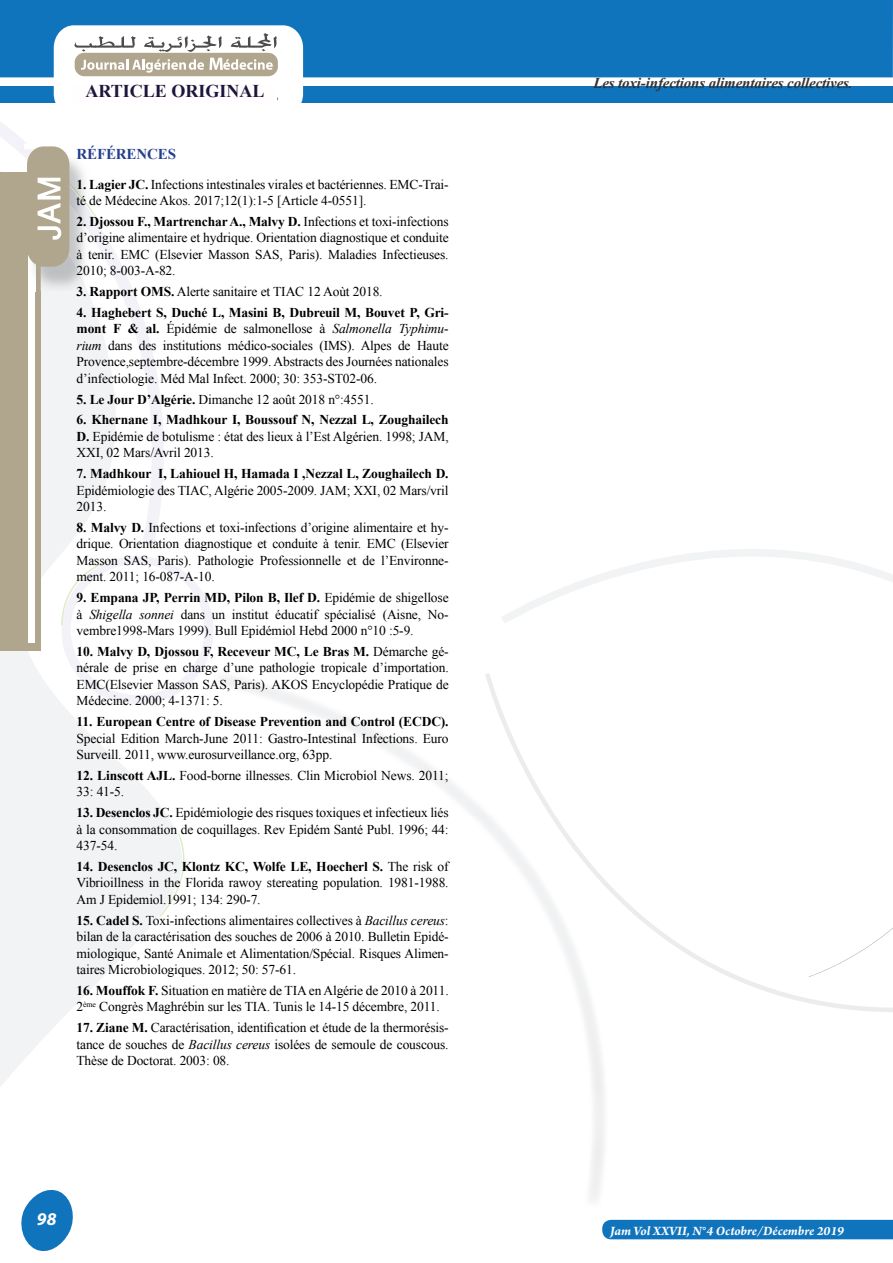
<style>
.page{position:relative;width:893px;height:1263px;background:#fff}
.page>*{position:absolute;margin:0;border:0;box-sizing:border-box;transform-origin:0 0}
.t1{font:700 18px "Times New Roman";color:#1e153c}
.t2{font:italic 700 18px "Myriad Pro";color:#fff}
.t3{font:italic 700 15px "Times New Roman";letter-spacing:-.01em;color:#333}
.t4{font:700 15px "Times New Roman";letter-spacing:-.01em;color:#253f8e}
.t5{font:13.5px/16.5px "Times New Roman";letter-spacing:-.01em;color:#000;text-align:justify}
.t6{font:700 13.5px "Times New Roman";letter-spacing:-.01em;color:#000}
.t7{font:italic 700 13.5px "Arno Pro";letter-spacing:-.005em;color:#fff}
.s1{font-weight:700}
.s2{font-style:italic}
</style>
<div class="page">
<div style="left:0;top:0;width:893px;height:77px;background:#1074bc"></div>
<div style="left:602px;top:1220px;width:291px;height:19px;background:#1074bc"></div>
<svg style="left:21px;top:1189px;width:52px;height:63px"></svg>
<svg style="left:485px;top:673px;width:408px;height:339px"></svg>
<svg style="left:501px;top:549px;width:392px;height:229px"></svg>
<svg style="left:0;top:545px;width:185px;height:542px;fill:#f2f3f4"></svg>
<svg style="left:0;top:122px;width:164px;height:423px"></svg>
<img style="left:408px;top:766px;width:86px;height:50px">
<img style="left:476px;top:816px;width:58px;height:49px">
<img style="left:510px;top:865px;width:73px;height:99px">
<img style="left:563px;top:963px;width:45px;height:237px">
<svg style="left:93px;top:212px;width:10px;height:17px"></svg>
<svg style="left:61px;top:556px;width:152px;height:148px"></svg>
<svg style="left:159px;top:833px;width:25px;height:84px"></svg>
<div style="left:0;top:172px;width:41px;height:478px;background:#b0a58d"></div>
<div style="left:29px;top:177px;width:6px;height:466px;background:#fff"></div>
<img style="left:28px;top:239px;width:65px;height:52px">
<img style="left:41px;top:239px;width:47px;height:52px">
<img style="left:24px;top:149px;width:69px;height:90px">
<img style="left:69px;top:172px;width:24px;height:43px">
<img style="left:29px;top:259px;width:6px;height:32px">
<div style="left:27px;top:146px;width:42px;height:121px;background:#b0a58d;border-radius:17px"></div>
<svg style="left:38px;top:178px;width:23px;height:62px"></svg>
<div style="left:288px;top:86px;width:605px;height:17px;background:#1074bc"></div>
<div style="left:0;top:86px;width:60px;height:17px;background:#1074bc"></div>
<svg style="left:54px;top:25px;width:249px;height:78px"></svg>
<div style="left:72px;top:85px;width:205px;height:20px;background:#fffdfd"></div>
<h1 class="t1" style="left:86px;top:78px;width:180px">ARTICLE ORIGINAL</h1>
<p class="t4" style="left:77px;top:144px;width:51px">Référence</p>
<p class="t4" style="left:168px;top:144px;width:10px">s</p>
<p class="t5" style="left:77px;top:176px;width:374px"><span class="s1">1. Lagier JC.</span> Infections intestinales virales et bactériennes. EMC-Trai&shy;té de Médecine Akos. 2017;12(1):1-5 [Article 4-0551].</p>
<p class="t5" style="left:77px;top:213px;width:374px"><span class="s1">2. Djossou F., Martrenchar A., Malvy D.</span> Infections et toxi-infections d’origine alimentaire et hydrique. Orientation diagnostique et conduite à tenir. EMC (Elsevier Masson SAS, Paris). Maladies Infectieuses.<br>2010; 8-003-A-82.</p>
<p class="t5" style="left:77px;top:283px;width:308px"><span class="s1">3. Rapport OMS .</span> Alerte sanitaire et TIAC 12 Aoùt 2018.</p>
<p class="t5" style="left:77px;top:304px;width:374px"><span class="s1">4. Haghebert S, Duché L, Masini B, Dubreuil M, Bouvet P, Gri&shy;mont F &amp; al.</span> Épidémie de salmonellose à <span class="s2">Salmonella Typhimu&shy;rium</span> dans des institutions médico-sociales (IMS). Alpes de Haute Provence,septembre-décembre 1999. Abstracts des Journées nationales d’infectiologie. Méd Mal Infect. 2000; 30: 353-ST02-06.</p>
<p class="t5" style="left:77px;top:390px;width:299px"><span class="s1">5. Le Jour D’Algérie.</span> Dimanche 12 août 2018 n°:4551.</p>
<p class="t5" style="left:77px;top:411px;width:374px"><span class="s1">6. Khernane I, Madhkour I, Boussouf N, Nezzal L, Zoughailech D.</span> Epidémie de botulisme : état des lieux à l’Est Algérien. 1998; JAM, XXI, 02 Mars/Avril 2013.</p>
<p class="t6" style="left:77px;top:464px;width:374px">7. Madhkour I, Lahiouel H, Hamada I ,Nezzal L, Zoughailech D.</p>
<p class="t5" style="left:77px;top:481px;width:374px">Epidémiologie des TIAC, Algérie 2005-2009. JAM; XXI, 02 Mars/vril<br>2013.</p>
<p class="t5" style="left:77px;top:519px;width:374px"><span class="s1">8. Malvy D.</span> Infections et toxi-infections d’origine alimentaire et hy&shy;drique. Orientation diagnostique et conduite à tenir. EMC (Elsevier Masson SAS, Paris). Pathologie Professionnelle et de l’Environne&shy;ment. 2011; 16-087-A-10.</p>
<p class="t5" style="left:77px;top:589px;width:374px"><span class="s1">9. Empana JP, Perrin MD, Pilon B, Ilef D.</span> Epidémie de shigellose à <span class="s2">Shigella sonnei</span> dans un institut éducatif spécialisé (Aisne, No&shy;vembre1998-Mars 1999). Bull Epidémiol Hebd 2000 n°10 :5-9.</p>
<p class="t5" style="left:77px;top:643px;width:374px"><span class="s1">10. Malvy D, Djossou F, Receveur MC, Le Bras M.</span> Démarche gé&shy;nérale de prise en charge d’une pathologie tropicale d’importation.<br>EMC(Elsevier Masson SAS, Paris). AKOS Encyclopédie Pratique de Médecine. 2000; 4-1371: 5.</p>
<p class="t6" style="left:77px;top:712px;width:374px">11. European Centre of Disease Prevention and Control (Ecdc).</p>
<p class="t5" style="left:77px;top:729px;width:374px">Special Edition March-June 2011: Gastro-Intestinal Infections. Euro<br>Surveill. 2011, www.eurosurveillance.org, 63pp.</p>
<p class="t5" style="left:77px;top:767px;width:374px"><span class="s1">12. Linscott AJL.</span> Food-borne illnesses. Clin Microbiol News. 2011;<br>33: 41-5.</p>
<p class="t5" style="left:77px;top:804px;width:374px"><span class="s1">13. Desenclos JC.</span> Epidémiologie des risques toxiques et infectieux liés à la consommation de coquillages. Rev Epidém Santé Publ. 1996; 44:<br>437-54.</p>
<p class="t5" style="left:77px;top:858px;width:374px"><span class="s1">14. Desenclos JC, Klontz KC, Wolfe LE, Hoecherl S.</span> The risk of Vibrioillness in the Florida rawoy stereating population. 1981-1988.<br>Am J Epidemiol.1991; 134: 290-7.</p>
<p class="t5" style="left:77px;top:911px;width:374px"><span class="s1">15. Cadel S.</span> Toxi-infections alimentaires collectives à <span class="s2">Bacillus cereus</span>: bilan de la caractérisation des souches de 2006 à 2010. Bulletin Epidé&shy;miologique, Santé Animale et Alimentation/Spécial. Risques Alimen&shy;taires Microbiologiques. 2012; 50: 57-61.</p>
<p class="t5" style="left:77px;top:982px;width:374px"><span class="s1">16. Mouffok F.</span> Situation en matière de TIA en Algérie de 2010 à 2011.<br>2<sup>ème</sup> Congrès Maghrébin sur les TIA. Tunis le 14-15 décembre, 2011.</p>
<p class="t5" style="left:77px;top:1019px;width:374px"><span class="s1">17. Ziane M.</span> Caractérisation, identification et étude de la thermorésis&shy;tance de souches de <span class="s2">Bacillus cereus</span> isolées de semoule de couscous.<br>Thèse de Doctorat. 2003: 08.</p>
<h1 class="t2" style="left:37px;top:1207px;width:21px">98</h1>
<p class="t3" style="left:593px;top:72px;width:261px">Les toxi-infections alimentaires collectives.</p>
<p class="t7" style="left:610px;top:1222px;width:235px">Jam Vol XXVII, N°4 Octobre/Décembre 2019</p>
</div>
